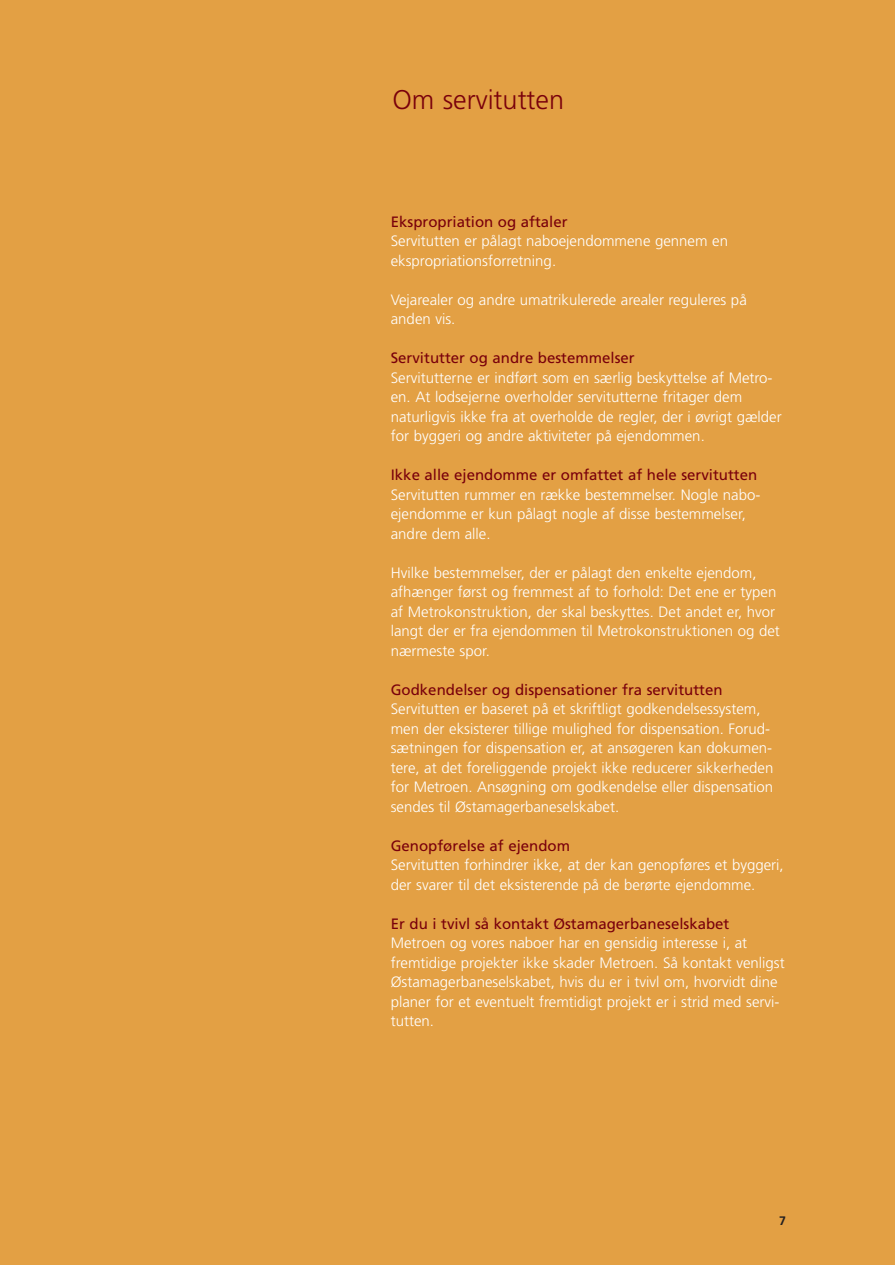
<style>
.page{position:relative;width:895px;height:1265px;background:#e3a044}
.page>*{position:absolute;margin:0;border:0;box-sizing:border-box;transform-origin:0 0}
.t1{font:300 27px "Frutiger";color:#79000b}
.t2{font:300 15px/19.5px "Frutiger";color:#fff}
.t3{font:15px "Frutiger";color:#79000b}
.t4{font:700 12.3px "Frutiger";color:#231f20}
</style>
<div class="page">
<h1 class="t1" style="left:392px;top:88px;width:173px">Om servitutten</h1>
<p class="t3" style="left:391px;top:215px;width:178px">Ekspropriation og aftaler</p>
<p class="t2" style="left:391px;top:232px;width:339px">Servitutten er pålagt naboejendommene gennem en ekspropriationsforretning.</p>
<p class="t2" style="left:391px;top:291px;width:357px">Vejarealer og andre umatrikulerede arealer reguleres på anden vis.</p>
<p class="t3" style="left:391px;top:352px;width:245px">Servitutter og andre bestemmelser</p>
<p class="t2" style="left:391px;top:369px;width:392px">Servitutterne er indført som en særlig beskyttelse af Metro&shy;en. At lodsejerne overholder servitutterne fritager dem naturligvis ikke fra at overholde de regler, der i øvrigt gælder for byggeri og andre aktiviteter på ejendommen.</p>
<p class="t3" style="left:391px;top:469px;width:368px">Ikke alle ejendomme er omfattet af hele servitutten</p>
<p class="t2" style="left:391px;top:486px;width:371px">Servitutten rummer en række bestemmelser. Nogle nabo&shy;ejendomme er kun pålagt nogle af disse bestemmelser, andre dem alle.</p>
<p class="t2" style="left:391px;top:564px;width:390px">Hvilke bestemmelser, der er pålagt den enkelte ejendom, afhænger først og fremmest af to forhold: Det ene er typen af Metrokonstruktion, der skal beskyttes. Det andet er, hvor langt der er fra ejendommen til Metrokonstruktionen og det nærmeste spor.</p>
<p class="t3" style="left:391px;top:683px;width:333px">Godkendelser og dispensationer fra servitutten</p>
<p class="t2" style="left:391px;top:700px;width:384px">Servitutten er baseret på et skriftligt godkendelsessystem, men der eksisterer tillige mulighed for dispensation. Forud&shy;sætningen for dispensation er, at ansøgeren kan dokumen&shy;tere, at det foreliggende projekt ikke reducerer sikkerheden for Metroen. Ansøgning om godkendelse eller dispensation sendes til Østamagerbaneselskabet.</p>
<p class="t3" style="left:391px;top:839px;width:181px">Genopførelse af ejendom</p>
<p class="t2" style="left:391px;top:856px;width:394px">Servitutten forhindrer ikke, at der kan genopføres et byggeri, der svarer til det eksisterende på de berørte ejendomme.</p>
<p class="t3" style="left:391px;top:917px;width:340px">Er du i tvivl så kontakt Østamagerbaneselskabet</p>
<p class="t2" style="left:391px;top:934px;width:395px">Metroen og vores naboer har en gensidig interesse i, at fremtidige projekter ikke skader Metroen. Så kontakt venligst Østamagerbaneselskabet, hvis du er i tvivl om, hvorvidt dine planer for et eventuelt fremtidigt projekt er i strid med servi&shy;tutten.</p>
<p class="t4" style="left:779px;top:1215px;width:8px">7</p>
</div>
